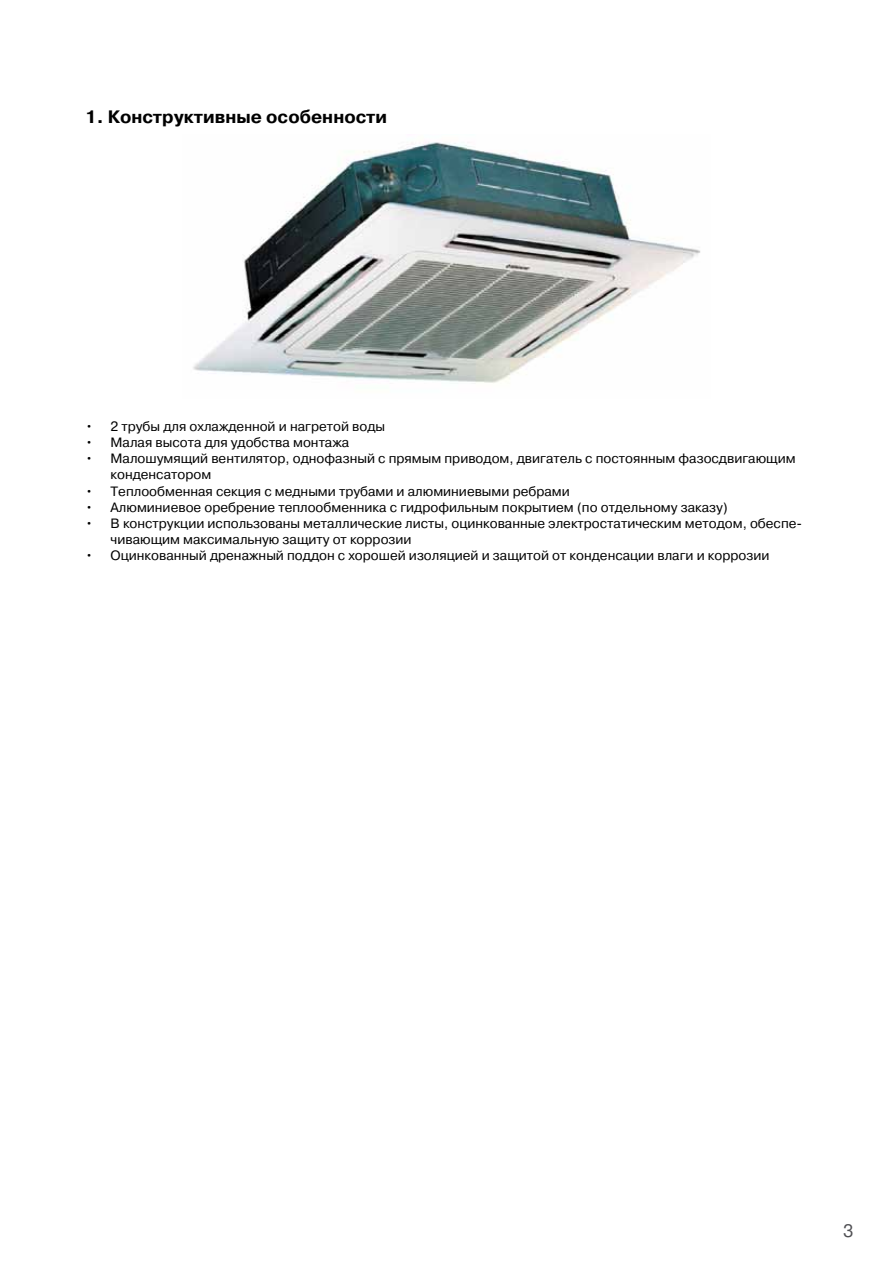
<style>
.page{position:relative;width:893px;height:1263px;background:#fff}
.page>*{position:absolute;margin:0;border:0;box-sizing:border-box;transform-origin:0 0}
.t1{font:700 18px "Pragmatica";color:#000}
.t2{font:18px "Pragmatica";color:#4f4f53}
.t3{font:13.5px/16.2px "Pragmatica";color:#000}
</style>
<div class="page">
<img style="left:193px;top:142px;width:508px;height:241px">
<h1 class="t1" style="left:85px;top:105px;width:304px">1. Конструктивные особенности</h1>
<p class="t3" style="left:85px;top:418px;width:302px">• 2 трубы для охлажденной и нагретой воды</p>
<p class="t3" style="left:85px;top:435px;width:266px">• Малая высота для удобства монтажа</p>
<p class="t3" style="left:111px;top:451px;width:687px;text-indent:-26px">• Малошумящий вентилятор, однофазный с прямым приводом, двигатель с постоянным фазосдвигающим конденсатором</p>
<p class="t3" style="left:85px;top:483px;width:486px">• Теплообменная секция с медными трубами и алюминиевыми ребрами</p>
<p class="t3" style="left:85px;top:499px;width:644px">• Алюминиевое оребрение теплообменника с гидрофильным покрытием (по отдельному заказу)</p>
<p class="t3" style="left:111px;top:516px;width:693px;text-indent:-26px">• В конструкции использованы металлические листы, оцинкованные электростатическим методом, обеспе&shy;чивающим максимальную защиту от коррозии</p>
<p class="t3" style="left:85px;top:548px;width:686px">• Оцинкованный дренажный поддон с хорошей изоляцией и защитой от конденсации влаги и коррозии</p>
<h1 class="t2" style="left:843px;top:1220px;width:12px">3</h1>
</div>
